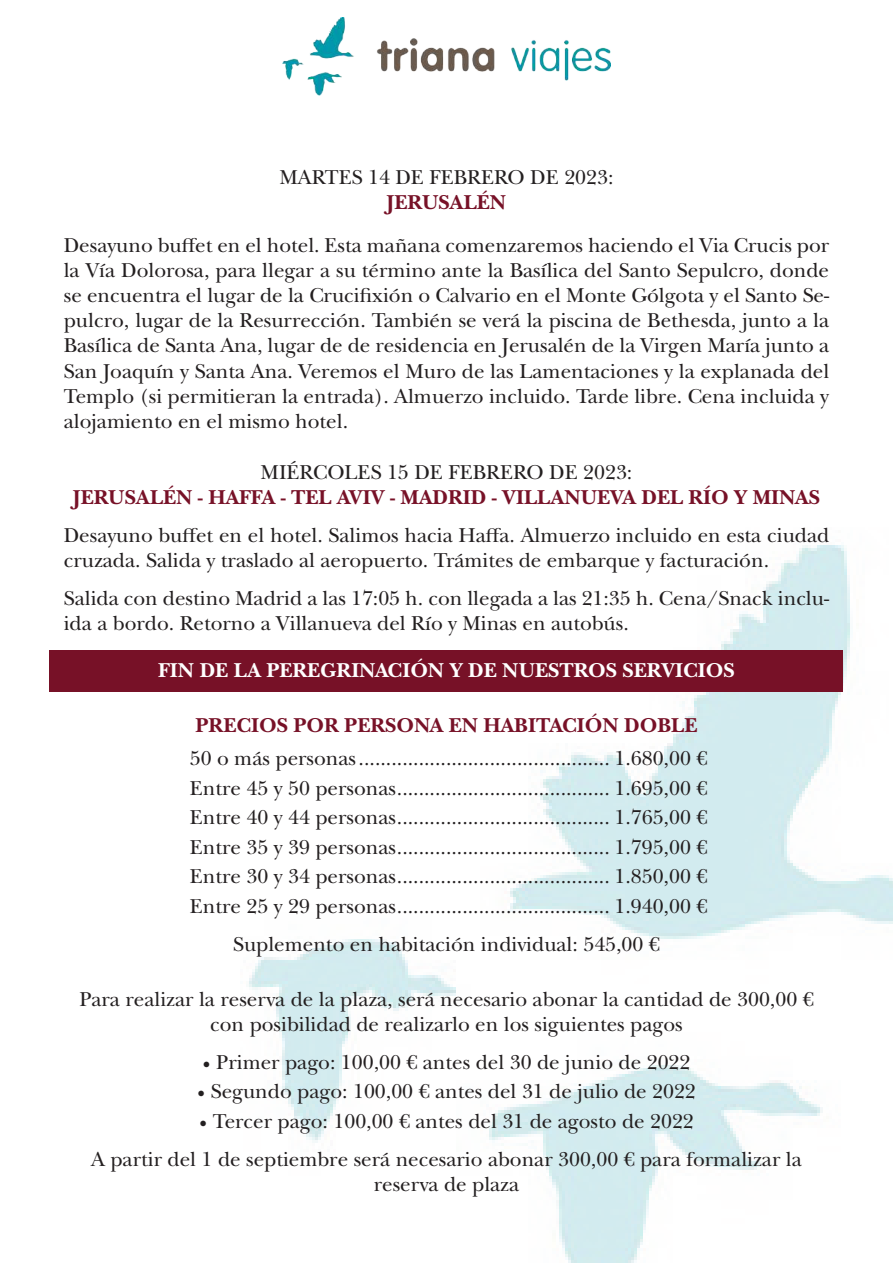
<style>
.page{position:relative;width:893px;height:1263px;background:#fff}
.page>*{position:absolute;margin:0;border:0;box-sizing:border-box;transform-origin:0 0}
.t1{font:21px/25.2px "New Baskerville ITC Pro";color:#231f20;text-align:justify}
.t2{font:700 21px "New Baskerville ITC Pro";color:#771127}
.t3{font:700 21px "New Baskerville ITC Pro";color:#fff}
.s1{font-family:"Minion Pro"}
</style>
<div class="page">
<img style="left:283px;top:18px;width:327px;height:78px">
<img style="left:219px;top:545px;width:674px;height:718px">
<div style="left:50px;top:650px;width:793px;height:41px;background:#771127"></div>
<p class="t1" style="left:279px;top:165px;width:335px">MARTES 14 DE FEBRERO DE 2023:</p>
<p class="t2" style="left:387px;top:190px;width:121px">JERUSALÉN</p>
<p class="t1" style="left:64px;top:233px;width:767px">Desayuno buffet en el hotel. Esta mañana comenzaremos haciendo el Via Crucis por la Vía Dolorosa, para llegar a su término ante la Basílica del Santo Sepulcro, donde se encuentra el lugar de la Crucifixión o Calvario en el Monte Gólgota y el Santo Se&shy;pulcro, lugar de la Resurrección. También se verá la piscina de Bethesda, junto a la Basílica de Santa Ana, lugar de de residencia en Jerusalén de la Virgen María junto a San Joaquín y Santa Ana. Veremos el Muro de las Lamentaciones y la explanada del Templo (si permitieran la entrada). Almuerzo incluido. Tarde libre. Cena incluida y alojamiento en el mismo hotel.</p>
<p class="t1" style="left:261px;top:460px;width:373px">MIÉRCOLES 15 DE FEBRERO DE 2023:</p>
<p class="t2" style="left:73px;top:485px;width:749px">JERUSALÉN - HAFFA - TEL AVIV - MADRID - VILLANUEVA DEL RÍO Y MINAS</p>
<p class="t1" style="left:64px;top:523px;width:767px">Desayuno buffet en el hotel. Salimos hacia Haffa. Almuerzo incluido en esta ciudad cruzada. Salida y traslado al aeropuerto. Trámites de embarque y facturación.</p>
<p class="t1" style="left:64px;top:586px;width:767px">Salida con destino Madrid a las 17:05 h. con llegada a las 21:35 h. Cena/Snack inclu&shy;ida a bordo. Retorno a Villanueva del Río y Minas en autobús.</p>
<p class="t3" style="left:158px;top:658px;width:578px">FIN DE LA PEREGRINACIÓN Y DE NUESTROS SERVICIOS</p>
<p class="t2" style="left:196px;top:713px;width:503px">PRECIOS POR PERSONA EN HABITACIÓN DOBLE</p>
<p class="t1" style="left:190px;top:744px;width:519px;line-height:29.4px">50 o más personas.............................................. 1.680,00 € Entre 45 y 50 personas....................................... 1.695,00 € Entre 40 y 44 personas....................................... 1.765,00 € Entre 35 y 39 personas....................................... 1.795,00 € Entre 30 y 34 personas....................................... 1.850,00 € Entre 25 y 29 personas....................................... 1.940,00 €</p>
<p class="t1" style="left:233px;top:932px;width:428px">Suplemento en habitación individual: 545,00 €</p>
<p class="t1" style="left:79px;top:986px;width:736px;text-align:center">Para realizar la reserva de la plaza, será necesario abonar la cantidad de 300,00 € con posibilidad de realizarlo en los siguientes pagos</p>
<p class="t1" style="left:203px;top:1050px;width:489px"><span class="s1">•</span> Primer pago: 100,00 € antes del 30 de junio de 2022</p>
<p class="t1" style="left:197px;top:1079px;width:500px"><span class="s1">•</span> Segundo pago: 100,00 € antes del 31 de julio de 2022</p>
<p class="t1" style="left:91px;top:1102px;width:712px;line-height:38px;text-align:center"><span class="s1">•</span> Tercer pago: 100,00 € antes del 31 de agosto de 2022<br>A partir del 1 de septiembre será necesario abonar 300,00 € para formalizar la</p>
<p class="t1" style="left:374px;top:1172px;width:147px">reserva de plaza</p>
</div>
